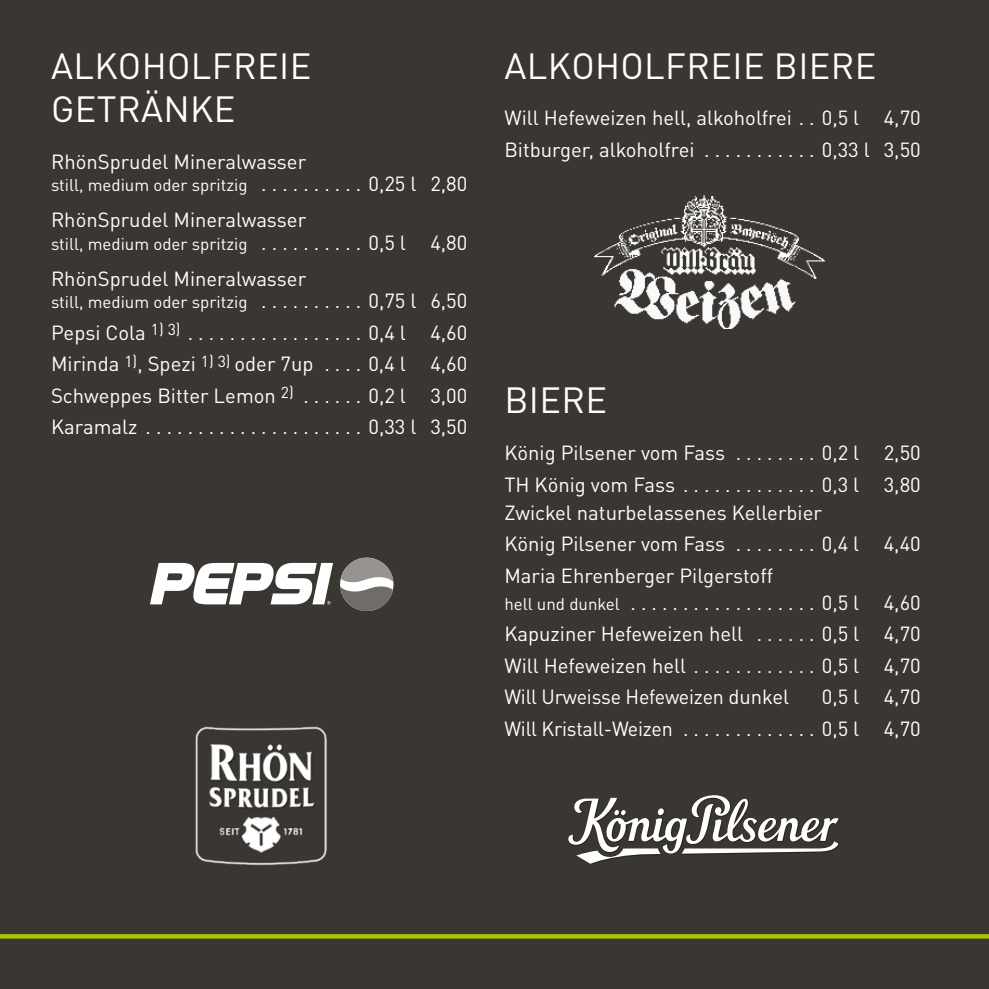
<style>
.page{position:relative;width:989px;height:989px;background:#3a3632}
.page>*{position:absolute;margin:0;border:0;box-sizing:border-box;transform-origin:0 0}
.t1{font:36px/43.2px "DIN Pro";letter-spacing:.01em;color:#fff}
.t2{font:20.25px/31.5px "DIN Pro";color:#fff}
.t3{font:16.88px "DIN Pro";color:#fff}
.s1{font-size:20.25px}
.s2{font-size:16.88px}
</style>
<div class="page">
<svg style="left:0;top:934px;width:989px;height:4px;background:#a3c301"></svg>
<svg style="left:568px;top:795px;width:272px;height:70px"></svg>
<svg style="left:340px;top:557px;width:53px;height:54px"></svg>
<svg style="left:150px;top:563px;width:183px;height:41px"></svg>
<img style="left:594px;top:196px;width:230px;height:132px">
<img style="left:195px;top:726px;width:132px;height:139px">
<h1 class="t1" style="left:51px;top:40px;width:261px">ALKOHOLFREIE<br>GETRÄNKE</h1>
<p class="t2" style="left:51px;top:144px;width:257px">RhönSprudel Mineralwasser</p>
<p class="t3" style="left:51px;top:172px;width:418px">still, medium oder spritzig <span class="s1">. . . . . . . . . . 0,25 l 2,80</span></p>
<p class="t2" style="left:51px;top:202px;width:257px">RhönSprudel Mineralwasser</p>
<p class="t3" style="left:51px;top:230px;width:418px">still, medium oder spritzig <span class="s1">. . . . . . . . . . 0,5 l 4,80</span></p>
<p class="t2" style="left:51px;top:261px;width:257px">RhönSprudel Mineralwasser</p>
<p class="t3" style="left:51px;top:289px;width:418px">still, medium oder spritzig <span class="s1">. . . . . . . . . . 0,75 l 6,50</span></p>
<p class="t2" style="left:51px;top:315px;width:418px;text-align:justify">Pepsi Cola <sup>1)</sup> <sup>3)</sup> . . . . . . . . . . . . . . . . . 0,4 l 4,60<br>Mirinda <sup>1)</sup>, Spezi <sup>1)</sup> <sup>3)</sup> oder 7up . . . . 0,4 l 4,6 0<br>Schweppes Bitter Lemon <sup>2)</sup> . . . . . . 0,2 l 3,00<br>Karamalz . . . . . . . . . . . . . . . . . . . . . 0,33 l 3,50</p>
<h1 class="t1" style="left:504px;top:40px;width:373px">ALKOHOLFREIE BIERE</h1>
<p class="t2" style="left:504px;top:100px;width:418px">Will Hefeweizen hell, alkoholfrei . . 0,5 l 4,70<br>Bitburger, alkoholfrei . . . . . . . . . . . 0,33 l 3,50</p>
<h1 class="t1" style="left:504px;top:375px;width:104px">BIERE</h1>
<p class="t2" style="left:504px;top:435px;width:418px">König Pilsener vom Fass . . . . . . . . 0,2 l 2,50<br>TH König vom Fass . . . . . . . . . . . . . 0,3 l 3,80</p>
<p class="t2" style="left:504px;top:494px;width:418px">Zwickel naturbelassenes Kellerbier<br>König Pilsener vom Fass . . . . . . . . 0,4 l 4,40<br>Maria Ehrenberger Pilgerstoff</p>
<p class="t2" style="left:504px;top:584px;width:418px;text-align:justify"><span class="s2">hell und dunkel</span> . . . . . . . . . . . . . . . . . . 0,5 l 4,60<br>Kapuziner Hefeweizen hell . . . . . . 0,5 l 4,70<br>Will Hefeweizen hell . . . . . . . . . . . . 0,5 l 4,70<br>Will Urweisse Hefeweizen dunkel</p>
<p class="t2" style="left:504px;top:679px;width:418px;text-align:right">0,5 l 4,70<br>Will Kristall-Weizen . . . . . . . . . . . . . 0,5 l 4,70</p>
</div>
